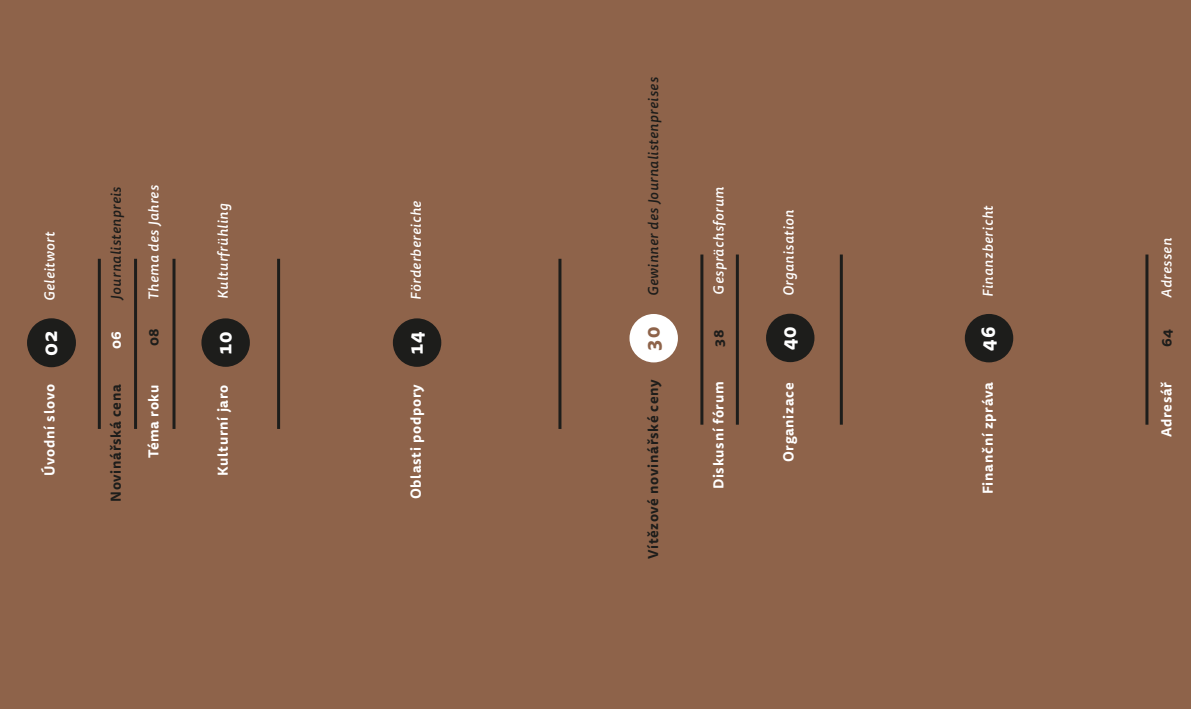
<style>
.page{position:relative;width:1191px;height:709px;background:#8e634a}
.page>*{position:absolute;margin:0;border:0;box-sizing:border-box;transform-origin:0 0}
.t1{font:700 20.2px "Tisa Sans Pro";color:#fff}
.t2{font:700 20px "Tisa Sans Pro";letter-spacing:.05em;color:#fff}
.t3{font:700 20px "Tisa Sans Pro";color:#8e634a}
.t4{font:italic 500 14px "Tisa Sans Pro";letter-spacing:.045em;color:#fff}
.t5{font:700 14px "Tisa Sans Pro";letter-spacing:.05em;color:#fff}
.t6{font:italic 500 14px "Tisa Sans Pro";letter-spacing:.04em;color:#1d1d1b}
.t7{font:700 14px "Tisa Sans Pro";letter-spacing:.05em;color:#1d1d1b}
</style>
<div class="page">
<div style="left:629px;top:314px;width:49px;height:48px;background:#fff;border-radius:50%"></div>
<div style="left:766px;top:314px;width:48px;height:48px;background:#1d1d1b;border-radius:50%"></div>
<div style="left:964px;top:314px;width:49px;height:48px;background:#1d1d1b;border-radius:50%"></div>
<hr style="left:700px;top:254px;width:3px;height:170px;background:#1d1d1b">
<hr style="left:736px;top:254px;width:3px;height:170px;background:#1d1d1b">
<hr style="left:840px;top:254px;width:3px;height:170px;background:#1d1d1b">
<hr style="left:1145px;top:254px;width:3px;height:170px;background:#1d1d1b">
<div style="left:27px;top:318px;width:49px;height:49px;background:#1d1d1b;border-radius:50%"></div>
<div style="left:393px;top:318px;width:48px;height:49px;background:#1d1d1b;border-radius:50%"></div>
<div style="left:201px;top:318px;width:49px;height:49px;background:#1d1d1b;border-radius:50%"></div>
<hr style="left:98px;top:259px;width:3px;height:170px;background:#1d1d1b">
<hr style="left:134px;top:259px;width:3px;height:170px;background:#1d1d1b">
<hr style="left:172px;top:259px;width:3px;height:170px;background:#1d1d1b">
<hr style="left:277px;top:259px;width:3px;height:170px;background:#1d1d1b">
<hr style="left:558px;top:259px;width:3px;height:170px;background:#1d1d1b">
<p class="t4" style="left:40px;top:301px;width:71px;rotate:-90deg">Geleitwort</p>
<p class="t6" style="left:106px;top:299px;width:114px;rotate:-90deg">Journalistenpreis</p>
<p class="t4" style="left:144px;top:300px;width:116px;rotate:-90deg">Thema des Jahres</p>
<p class="t4" style="left:213px;top:298px;width:96px;rotate:-90deg">Kulturfrühling</p>
<p class="t4" style="left:406px;top:300px;width:100px;rotate:-90deg">Förderbereiche</p>
<p class="t7" style="left:143px;top:346px;width:20px;rotate:-90deg">08</p>
<h1 class="t1" style="left:35px;top:356px;width:27px;rotate:-90deg">02</h1>
<h2 class="t2" style="left:209px;top:355px;width:25px;rotate:-90deg">10</h2>
<h2 class="t2" style="left:401px;top:355px;width:25px;rotate:-90deg">14</h2>
<p class="t5" style="left:39px;top:475px;width:93px;rotate:-90deg">Úvodní slovo</p>
<p class="t5" style="left:106px;top:349px;width:20px;rotate:-90deg">06</p>
<p class="t7" style="left:106px;top:502px;width:119px;rotate:-90deg">Novinářská cena</p>
<p class="t5" style="left:406px;top:499px;width:116px;rotate:-90deg">Oblasti podpory</p>
<p class="t5" style="left:213px;top:476px;width:93px;rotate:-90deg">Kulturní jaro</p>
<p class="t5" style="left:143px;top:458px;width:75px;rotate:-90deg">Téma roku</p>
<p class="t6" style="left:643px;top:296px;width:220px;rotate:-90deg">Gewinner des Journalistenpreises</p>
<p class="t4" style="left:708px;top:294px;width:109px;rotate:-90deg">Gesprächsforum</p>
<p class="t4" style="left:779px;top:296px;width:88px;rotate:-90deg">Organisation</p>
<p class="t4" style="left:978px;top:297px;width:93px;rotate:-90deg">Finanzbericht</p>
<h2 class="t3" style="left:637px;top:351px;width:25px;rotate:-90deg">30</h2>
<h2 class="t2" style="left:774px;top:350px;width:25px;rotate:-90deg">40</h2>
<h2 class="t2" style="left:973px;top:351px;width:25px;rotate:-90deg">46</h2>
<p class="t7" style="left:643px;top:558px;width:181px;rotate:-90deg">Vítězové novinářské ceny</p>
<p class="t7" style="left:708px;top:346px;width:19px;rotate:-90deg">38</p>
<p class="t5" style="left:708px;top:489px;width:109px;rotate:-90deg">Diskusní fórum</p>
<p class="t5" style="left:977px;top:494px;width:113px;rotate:-90deg">Finanční zpráva</p>
<p class="t5" style="left:778px;top:462px;width:81px;rotate:-90deg">Organizace</p>
<p class="t4" style="left:1156px;top:297px;width:61px;rotate:-90deg">Adressen</p>
<p class="t7" style="left:1156px;top:347px;width:20px;rotate:-90deg">64</p>
<p class="t5" style="left:1156px;top:437px;width:57px;rotate:-90deg">Adresář</p>
</div>
